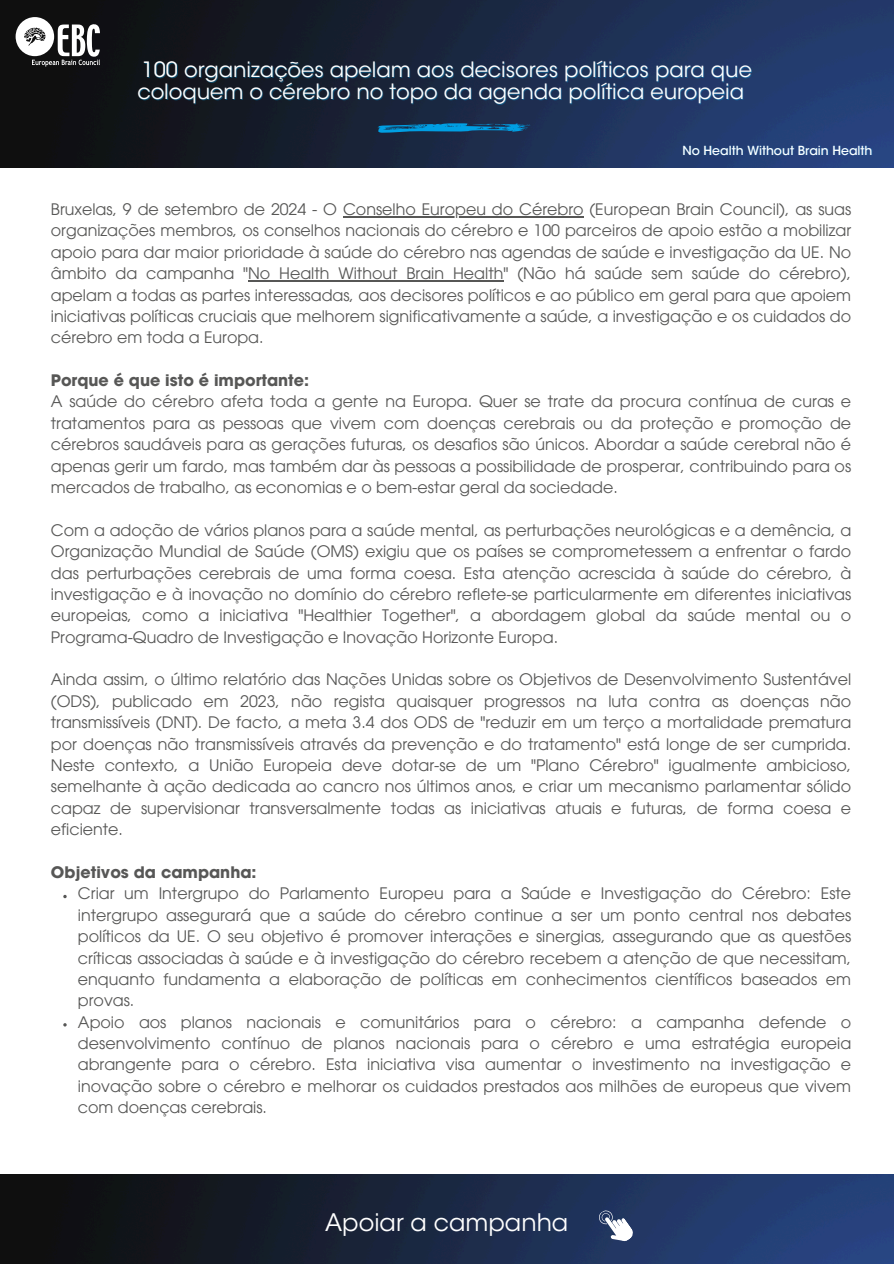
<style>
.page{position:relative;width:894px;height:1264px;background:#fff}
.page>*{position:absolute;margin:0;border:0;box-sizing:border-box;transform-origin:0 0}
.t1{font:24px "ITC Avant Garde Std";color:#fff}
.t2{font:21px "ITC Avant Garde Std";color:#fff}
.t3{font:15.9px/21.3px "ITC Avant Garde Pro";color:#575756;text-align:justify}
.t4{font:700 15.9px "ITC Avant Garde Pro";color:#575756}
.t5{font:500 12.45px "ITC Avant Garde Std";color:#fff}
</style>
<div class="page">
<hr style="left:343px;top:216px;width:240px;height:1px;background:#575756">
<hr style="left:248px;top:280px;width:255px;height:1px;background:#575756">
<svg style="left:63px;top:894px;width:4px;height:4px"></svg>
<svg style="left:63px;top:1023px;width:4px;height:3px"></svg>
<img style="left:0;top:0;width:893px;height:168px">
<svg style="left:16px;top:17px;width:85px;height:50px"></svg>
<img style="left:0;top:1174px;width:893px;height:88px">
<svg style="left:371px;top:123px;width:159px;height:10px;background:#0d6596"></svg>
<svg style="left:595px;top:1203px;width:40px;height:44px"></svg>
<h3 class="t2" style="left:142px;top:61px;width:611px">100 organizações apelam aos decisores políticos para que</h3>
<p class="t2" style="left:137px;top:84px;width:608px">coloquem o cérebro no topo da agenda política europeia</p>
<p class="t5" style="left:682px;top:145px;width:191px">No Health Without Brain Health</p>
<p class="t3" style="left:51px;top:200px;width:801px">Bruxelas, 9 de setembro de 2024 - O Conselho Europeu do Cérebro (European Brain Council), as suas organizações membros, os conselhos nacionais do cérebro e 100 parceiros de apoio estão a mobilizar apoio para dar maior prioridade à saúde do cérebro nas agendas de saúde e investigação da UE. No âmbito da campanha "No Health Without Brain Health" (Não há saúde sem saúde do cérebro), apelam a todas as partes interessadas, aos decisores políticos e ao público em geral para que apoiem iniciativas políticas cruciais que melhorem significativamente a saúde, a investigação e os cuidados do cérebro em toda a Europa.</p>
<p class="t4" style="left:51px;top:374px;width:260px">Porque é que isto é importante:</p>
<h2 class="t3" style="left:51px;top:393px;width:801px">A saúde do cérebro afeta toda a gente na Europa. Quer se trate da procura contínua de curas e tratamentos para as pessoas que vivem com doenças cerebrais ou da proteção e promoção de cérebros saudáveis para as gerações futuras, os desafios são únicos. Abordar a saúde cerebral não é apenas gerir um fardo, mas também dar às pessoas a possibilidade de prosperar, contribuindo para os mercados de trabalho, as economias e o bem-estar geral da sociedade.</h2>
<h2 class="t3" style="left:51px;top:521px;width:801px">Com a adoção de vários planos para a saúde mental, as perturbações neurológicas e a demência, a Organização Mundial de Saúde (OMS) exigiu que os países se comprometessem a enfrentar o fardo das perturbações cerebrais de uma forma coesa. Esta atenção acrescida à saúde do cérebro, à investigação e à inovação no domínio do cérebro reflete-se particularmente em diferentes iniciativas europeias, como a iniciativa "Healthier Together", a abordagem global da saúde mental ou o Programa-Quadro de Investigação e Inovação Horizonte Europa.</h2>
<p class="t3" style="left:51px;top:671px;width:801px">Ainda assim, o último relatório das Nações Unidas sobre os Objetivos de Desenvolvimento Sustentável (ODS), publicado em 2023, não regista quaisquer progressos na luta contra as doenças não transmissíveis (DNT). De facto, a meta 3.4 dos ODS de "reduzir em um terço a mortalidade prematura por doenças não transmissíveis através da prevenção e do tratamento" está longe de ser cumprida.<br>Neste contexto, a União Europeia deve dotar-se de um "Plano Cérebro" igualmente ambicioso, semelhante à ação dedicada ao cancro nos últimos anos, e criar um mecanismo parlamentar sólido capaz de supervisionar transversalmente todas as iniciativas atuais e futuras, de forma coesa e eficiente.</p>
<p class="t4" style="left:51px;top:866px;width:207px">Objetivos da campanha:</p>
<h4 class="t3" style="left:78px;top:884px;width:774px">Criar um Intergrupo do Parlamento Europeu para a Saúde e Investigação do Cérebro: Este</h4>
<h4 class="t3" style="left:78px;top:906px;width:774px;text-align:left">intergrupo assegurará que a saúde do cérebro continue a ser um ponto central nos debates políticos da UE. O seu objetivo é promover interações e sinergias, assegurando que as questões críticas associadas à saúde e à investigação do cérebro recebem a atenção de que necessitam, enquanto fundamenta a elaboração de políticas em conhecimentos científicos baseados em provas.<br>Apoio aos planos nacionais e comunitários para o cérebro: a campanha defende o</h4>
<h4 class="t3" style="left:78px;top:1034px;width:774px">desenvolvimento contínuo de planos nacionais para o cérebro e uma estratégia europeia abrangente para o cérebro. Esta iniciativa visa aumentar o investimento na investigação e inovação sobre o cérebro e melhorar os cuidados prestados aos milhões de europeus que vivem com doenças cerebrais.</h4>
<h4 class="t1" style="left:325px;top:1212px;width:244px">Apoiar a campanha</h4>
</div>
